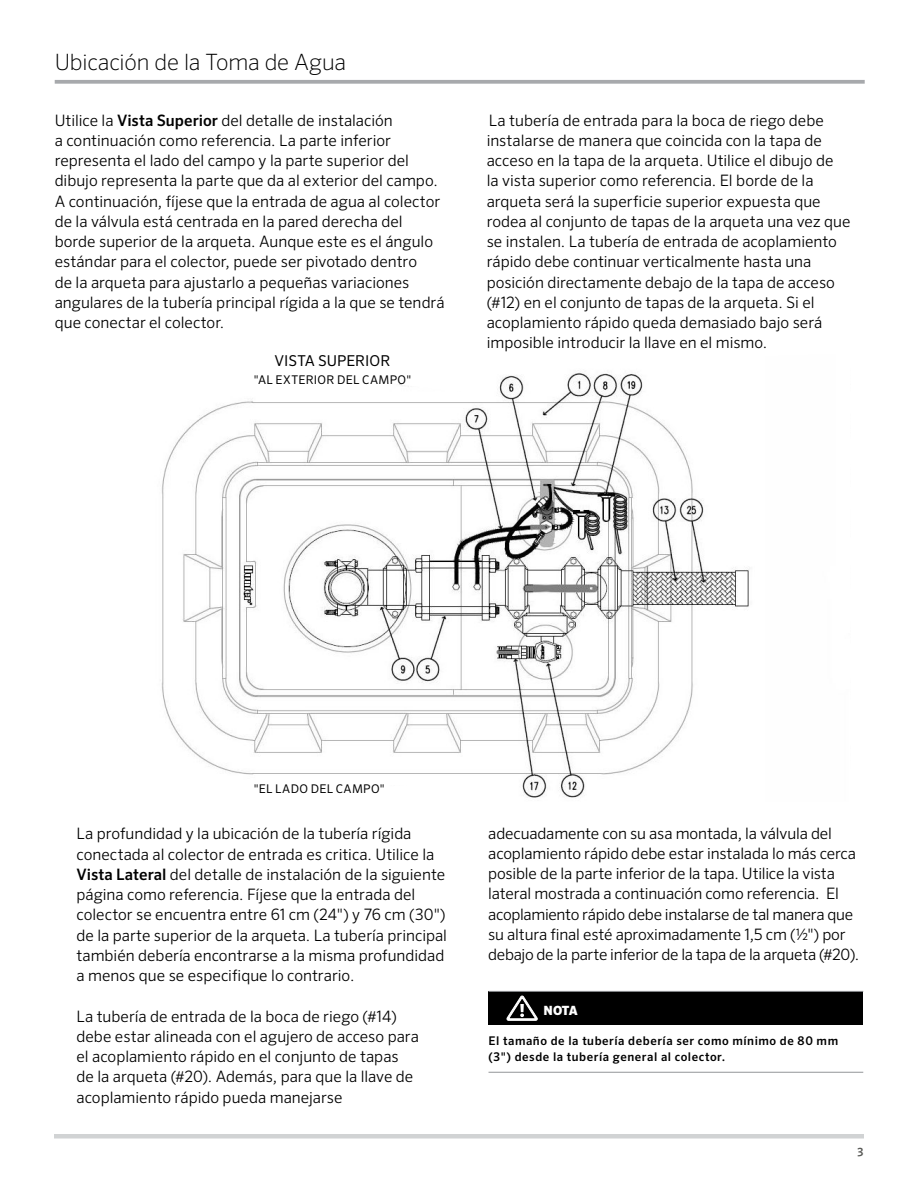
<style>
.page{position:relative;width:918px;height:1188px;background:#fff}
.page>*{position:absolute;margin:0;border:0;box-sizing:border-box;transform-origin:0 0}
.t1{font:200 22.5px "Sero Pro";letter-spacing:-.01em;color:#000}
.t2{font:300 15.75px/20.2px "Sero Pro";color:#000}
.t3{font:15px "Sero Pro";color:#000}
.t4{font:900 12.75px "Sero Pro";color:#fff}
.t5{font:500 12px/16.5px "Sero Pro";letter-spacing:.045em;color:#000}
.t6{font:12px "Sero Pro";letter-spacing:.025em;color:#000}
.t7{font:500 12px "Sero Pro";color:#585956}
.s1{font-weight:500}
</style>
<div class="page">
<svg style="left:55px;top:80px;width:810px;height:4px;background:#aeb0b2"></svg>
<hr style="left:54px;top:1134px;width:810px;height:4px;background:#d1d3d4">
<img style="left:161px;top:372px;width:588px;height:426px">
<div style="left:489px;top:991px;width:374px;height:34px;background:#000"></div>
<hr style="left:489px;top:1072px;width:374px;height:1px;background:#939598">
<hr style="left:489px;top:991px;width:374px;height:1px;background:#939598">
<svg style="left:506px;top:995px;width:32px;height:26px"></svg>
<h1 class="t1" style="left:55px;top:49px;width:293px">Ubicación de la Toma de Agua</h1>
<p class="t2" style="left:55px;top:110px;width:392px">Utilice la <span class="s1">Vista Superior</span> del detalle de instalación<br>a continuación como referencia. La parte inferior representa el lado del campo y la parte superior del dibujo representa la parte que da al exterior del campo.<br>A continuación, fíjese que la entrada de agua al colector de la válvula está centrada en la pared derecha del borde superior de la arqueta. Aunque este es el ángulo estándar para el colector, puede ser pivotado dentro<br>de la arqueta para ajustarlo a pequeñas variaciones angulares de la tubería principal rígida a la que se tendrá que conectar el colector.</p>
<p class="t2" style="left:487px;top:110px;width:365px">La tubería de entrada para la boca de riego debe instalarse de manera que coincida con la tapa de acceso en la tapa de la arqueta. Utilice el dibujo de<br>la vista superior como referencia. El borde de la arqueta será la superficie superior expuesta que rodea al conjunto de tapas de la arqueta una vez que se instalen. La tubería de entrada de acoplamiento rápido debe continuar verticalmente hasta una posición directamente debajo de la tapa de acceso (#12) en el conjunto de tapas de la arqueta. Si el acoplamiento rápido queda demasiado bajo será imposible introducir la llave en el mismo.</p>
<p class="t3" style="left:275px;top:351px;width:118px">VISTA SUPERIOR</p>
<p class="t6" style="left:254px;top:372px;width:159px">"AL EXTERIOR DEL CAMPO"</p>
<p class="t6" style="left:254px;top:782px;width:132px">"EL LADO DEL CAMPO"</p>
<p class="t2" style="left:76px;top:823px;width:372px">La profundidad y la ubicación de la tubería rígida conectada al colector de entrada es critica. Utilice la <span class="s1">Vista Lateral</span> del detalle de instalación de la siguiente página como referencia. Fíjese que la entrada del colector se encuentra entre 61 cm (24") y 76 cm (30") de la parte superior de la arqueta. La tubería principal también debería encontrarse a la misma profundidad a menos que se especifique lo contrario.</p>
<p class="t2" style="left:76px;top:1006px;width:344px">La tubería de entrada de la boca de riego (#14) debe estar alineada con el agujero de acceso para el acoplamiento rápido en el conjunto de tapas de la arqueta (#20). Además, para que la llave de acoplamiento rápido pueda manejarse</p>
<p class="t2" style="left:488px;top:823px;width:372px">adecuadamente con su asa montada, la válvula del acoplamiento rápido debe estar instalada lo más cerca posible de la parte inferior de la tapa. Utilice la vista lateral mostrada a continuación como referencia. El acoplamiento rápido debe instalarse de tal manera que su altura final esté aproximadamente 1,5 cm (½") por debajo de la parte inferior de la tapa de la arqueta (#20).</p>
<p class="t4" style="left:544px;top:1002px;width:36px">NOTA</p>
<p class="t5" style="left:489px;top:1032px;width:351px">El tamaño de la tubería debería ser como mínimo de 80 mm (3") desde la tubería general al colector.</p>
<p class="t7" style="left:857px;top:1145px;width:8px">3</p>
</div>
